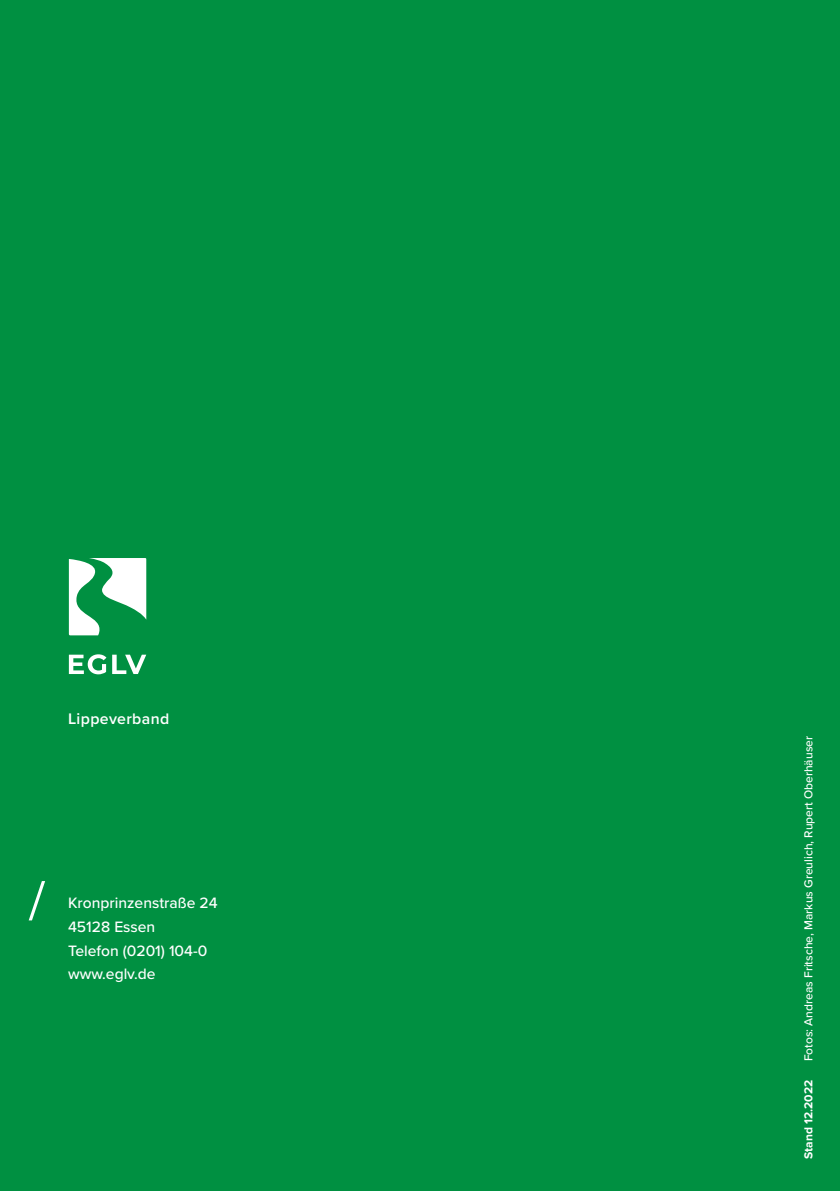
<style>
.page{position:relative;width:840px;height:1191px;background:#fff}
.page>*{position:absolute;margin:0;border:0;box-sizing:border-box;transform-origin:0 0}
.t1{font:55.6px "Proxima Nova";color:#fff}
.t2{font:600 15.8px "Proxima Nova";letter-spacing:.025em;color:#fff}
.t3{font:500 15.6px/23.6px "Proxima Nova";color:#fff}
.t4{font:500 12px "Proxima Nova";color:#fff}
.t5{font:700 12px "Proxima Nova";color:#fff}
</style>
<div class="page">
<div style="left:0;top:0;width:839px;height:1191px;background:#009041"></div>
<svg style="left:69px;top:654px;width:37px;height:20px"></svg>
<svg style="left:112px;top:654px;width:34px;height:20px"></svg>
<svg style="left:69px;top:558px;width:77px;height:77px"></svg>
<p class="t2" style="left:68px;top:706px;width:103px">Lippeverband</p>
<h1 class="t1" style="left:29px;top:859px;width:18px">/</h1>
<p class="t3" style="left:68px;top:891px;width:151px">Kronprinzenstraße 24<br>45128 Essen<br>Telefon (0201) 104-0 www.eglv.de</p>
<p class="t4" style="left:799px;top:1061px;width:327px;rotate:-90deg">Fotos: Andreas Fritsche, Markus Greulich, Rupert Oberhäuser</p>
<p class="t5" style="left:799px;top:1158px;width:80px;rotate:-90deg">Stand 12.2022</p>
</div>
